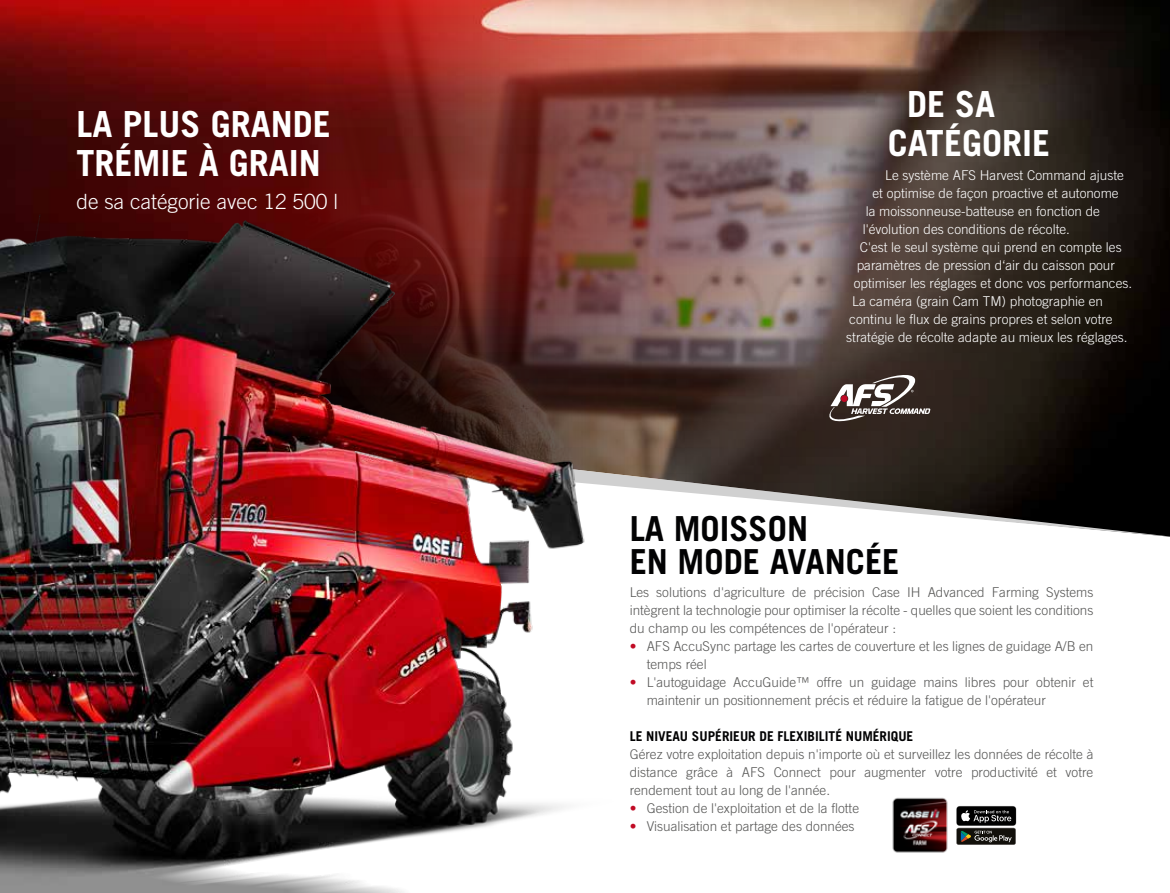
<style>
.page{position:relative;width:1170px;height:893px;background:#fff}
.page>*{position:absolute;margin:0;border:0;box-sizing:border-box;transform-origin:0 0}
.t1{font:700 36px/39px "Trade Gothic LT Pro";color:#fff}
.t2{font:700 34.5px/33px "Trade Gothic LT Pro";color:#020203}
.t3{font:300 21px "Trade Gothic LT Pro";color:#fff}
.t4{font:300 13.5px/18px "Trade Gothic LT Pro";color:#575756;text-align:justify}
.t5{font:300 13.5px "Trade Gothic LT Pro";color:#fff}
.t6{font:700 13.5px "Trade Gothic LT Pro";color:#020203}
.s1{font-family:"Trade Gothic LT Std";font-weight:700;color:#c10b25}
</style>
<div class="page">
<img style="left:298px;top:0;width:871px;height:405px">
<svg style="left:751px;top:405px;width:418px;height:132px;background:#433f3b"></svg>
<img style="left:0;top:30px;width:751px;height:863px">
<svg style="left:828px;top:372px;width:102px;height:51px"></svg>
<img style="left:892px;top:797px;width:56px;height:56px">
<svg style="left:956px;top:806px;width:60px;height:39px;background:#3e3e3b"></svg>
<h1 class="t1" style="left:77px;top:104px;width:256px">LA PLUS GRANDE<br>TRÉMIE À GRAIN</h1>
<h3 class="t3" style="left:77px;top:189px;width:263px">de sa catégorie avec 12 500 l</h3>
<h1 class="t1" style="left:887px;top:84px;width:164px;text-indent:19px">DE SA<br>CATÉGORIE</h1>
<p class="t5" style="left:885px;top:167px;width:240px">Le système AFS Harvest Command ajuste</p>
<p class="t5" style="left:872px;top:185px;width:248px">et optimise de façon proactive et autonome</p>
<p class="t5" style="left:865px;top:203px;width:236px">la moissonneuse-batteuse en fonction de</p>
<p class="t5" style="left:862px;top:221px;width:209px">l'évolution des conditions de récolte.</p>
<p class="t5" style="left:859px;top:239px;width:263px">C'est le seul système qui prend en compte les</p>
<p class="t5" style="left:856px;top:257px;width:260px">paramètres de pression d‘air du caisson pour</p>
<p class="t5" style="left:853px;top:275px;width:280px">optimiser les réglages et donc vos performances.</p>
<p class="t5" style="left:852px;top:293px;width:252px">La caméra (grain Cam TM) photographie en</p>
<p class="t5" style="left:849px;top:311px;width:265px">continu le flux de grains propres et selon votre</p>
<p class="t5" style="left:846px;top:329px;width:283px">stratégie de récolte adapte au mieux les réglages.</p>
<h2 class="t2" style="left:629px;top:511px;width:271px">LA MOISSON<br>EN MODE AVANCÉE</h2>
<p class="t4" style="left:629px;top:583px;width:465px">Les solutions d'agriculture de précision Case IH Advanced Farming Systems intègrent la technologie pour optimiser la récolte - quelles que soient les conditions du champ ou les compétences de l'opérateur :</p>
<p class="t4" style="left:646px;top:637px;width:448px;text-indent:-17px"><span class="s1">•</span> AFS AccuSync partage les cartes de couverture et les lignes de guidage A/B en temps réel</p>
<p class="t4" style="left:646px;top:673px;width:448px;text-indent:-17px"><span class="s1">•</span> L'autoguidage AccuGuide™ offre un guidage mains libres pour obtenir et maintenir un positionnement précis et réduire la fatigue de l'opérateur</p>
<p class="t6" style="left:629px;top:728px;width:285px">LE NIVEAU SUPÉRIEUR DE FLEXIBILITÉ NUMÉRIQUE</p>
<p class="t4" style="left:629px;top:745px;width:465px">Gérez votre exploitation depuis n'importe où et surveillez les données de récolte à distance grâce à AFS Connect pour augmenter votre productivité et votre rendement tout au long de l'année.</p>
<p class="t4" style="left:629px;top:799px;width:231px"><span class="s1">•</span> Gestion de l'exploitation et de la flotte</p>
<p class="t4" style="left:629px;top:817px;width:226px"><span class="s1">•</span> Visualisation et partage des données</p>
</div>
